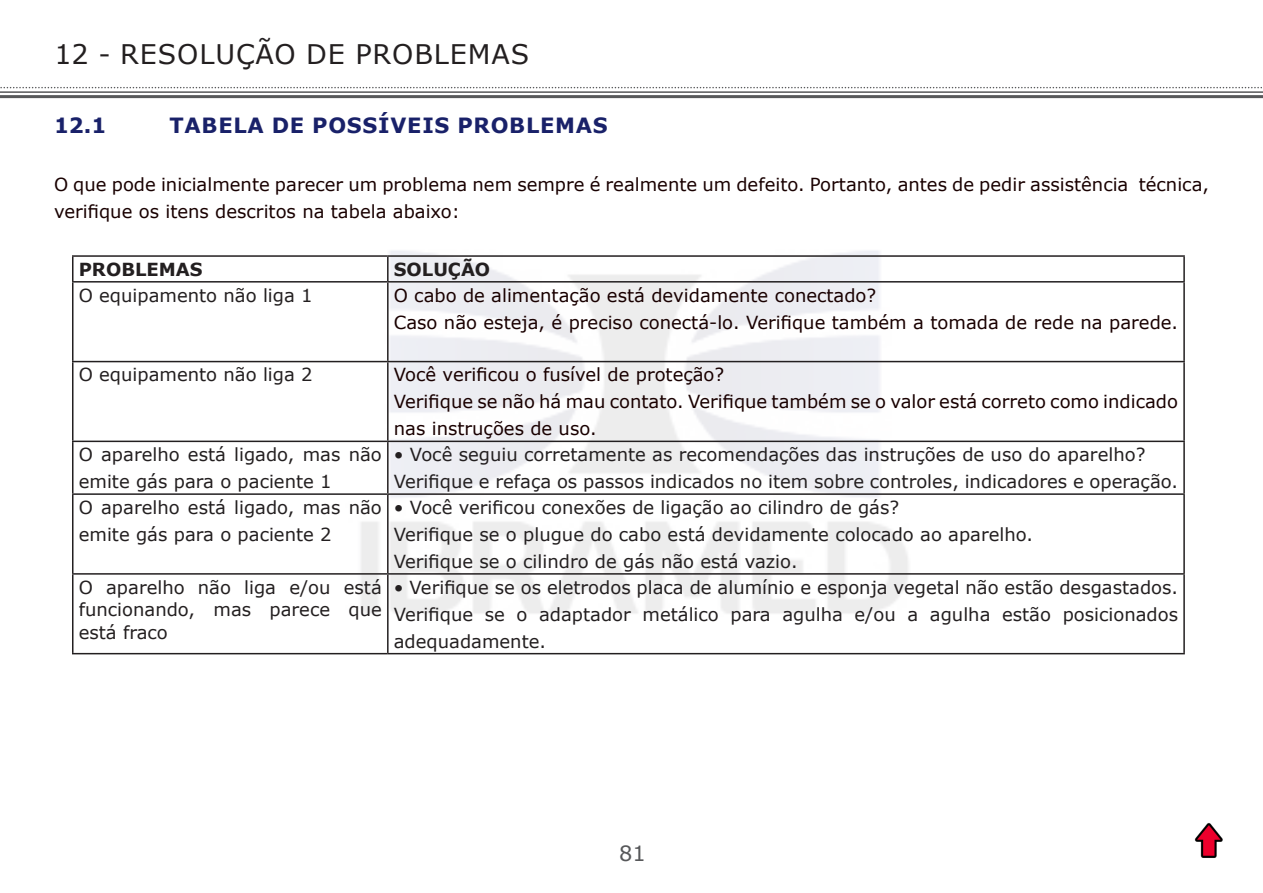
<style>
.page{position:relative;width:1263px;height:893px;background:#fff}
.page>*{position:absolute;margin:0;border:0;box-sizing:border-box;transform-origin:0 0}
.t1{font:27px "Verdana";letter-spacing:.035em;color:#231f20}
.t2{font:700 21px "Verdana";letter-spacing:.035em;color:#192169}
.t3{font:21px "Verdana";color:#57585a}
.t4{font:18px/27px "Verdana";color:#231f20}
.t5{font:18px/27px "Verdana";color:#190000}
.t6{font:700 18px "Verdana";color:#231f20}
</style>
<div class="page">
<svg style="left:0;top:87px;width:1262px;height:1px"></svg>
<hr style="left:0;top:91px;width:1263px;height:2px;background:#57585a">
<hr style="left:0;top:95px;width:1263px;height:3px;background:#57585a">
<img style="left:1194px;top:823px;width:29px;height:35px">
<hr style="left:72px;top:255px;width:316px;height:2px;background:#231f20">
<hr style="left:72px;top:257px;width:2px;height:24px;background:#231f20">
<hr style="left:388px;top:255px;width:797px;height:2px;background:#231f20">
<hr style="left:387px;top:257px;width:2px;height:24px;background:#231f20">
<hr style="left:1183px;top:257px;width:2px;height:24px;background:#231f20">
<hr style="left:72px;top:281px;width:316px;height:2px;background:#231f20">
<hr style="left:72px;top:283px;width:2px;height:78px;background:#231f20">
<hr style="left:388px;top:281px;width:797px;height:2px;background:#231f20">
<hr style="left:387px;top:283px;width:2px;height:78px;background:#231f20">
<hr style="left:1183px;top:283px;width:2px;height:78px;background:#231f20">
<hr style="left:72px;top:361px;width:316px;height:1px;background:#231f20">
<hr style="left:72px;top:362px;width:2px;height:79px;background:#231f20">
<hr style="left:388px;top:361px;width:797px;height:1px;background:#231f20">
<hr style="left:387px;top:362px;width:2px;height:79px;background:#231f20">
<hr style="left:1183px;top:362px;width:2px;height:79px;background:#231f20">
<hr style="left:72px;top:441px;width:316px;height:1px;background:#231f20">
<hr style="left:72px;top:442px;width:2px;height:51px;background:#231f20">
<hr style="left:388px;top:441px;width:797px;height:1px;background:#231f20">
<hr style="left:387px;top:442px;width:2px;height:51px;background:#231f20">
<hr style="left:1183px;top:442px;width:2px;height:51px;background:#231f20">
<hr style="left:72px;top:493px;width:316px;height:2px;background:#231f20">
<hr style="left:72px;top:495px;width:2px;height:78px;background:#231f20">
<hr style="left:388px;top:493px;width:797px;height:2px;background:#231f20">
<hr style="left:387px;top:495px;width:2px;height:78px;background:#231f20">
<hr style="left:1183px;top:495px;width:2px;height:78px;background:#231f20">
<hr style="left:72px;top:573px;width:316px;height:2px;background:#231f20">
<hr style="left:72px;top:575px;width:2px;height:78px;background:#231f20">
<hr style="left:388px;top:573px;width:797px;height:2px;background:#231f20">
<hr style="left:387px;top:575px;width:2px;height:78px;background:#231f20">
<hr style="left:1183px;top:575px;width:2px;height:78px;background:#231f20">
<hr style="left:72px;top:653px;width:316px;height:1px;background:#231f20">
<hr style="left:388px;top:653px;width:797px;height:1px;background:#231f20">
<p class="t1" style="left:54px;top:36px;width:476px">12 - RESOLUÇÃO DE PROBLEMAS</p>
<p class="t2" style="left:54px;top:111px;width:54px">12.1</p>
<p class="t2" style="left:170px;top:111px;width:440px">TABELA DE POSSÍVEIS PROBLEMAS</p>
<p class="t5" style="left:54px;top:171px;width:1156px">O que pode inicialmente parecer um problema nem sempre é realmente um defeito. Portanto, antes de pedir assistência técnica, verifique os itens descritos na tabela abaixo:</p>
<p class="t6" style="left:79px;top:256px;width:125px">PROBLEMAS</p>
<p class="t6" style="left:394px;top:256px;width:98px">SOLUÇÃO</p>
<p class="t4" style="left:79px;top:281px;width:235px">O equipamento não liga 1</p>
<p class="t5" style="left:394px;top:281px;width:484px">O cabo de alimentação está devidamente conectado?</p>
<p class="t5" style="left:394px;top:308px;width:786px">Caso não esteja, é preciso conectá-lo. Verifique também a tomada de rede na parede.</p>
<p class="t4" style="left:79px;top:361px;width:235px">O equipamento não liga 2</p>
<p class="t5" style="left:394px;top:361px;width:332px">Você verificou o fusível de proteção?</p>
<p class="t5" style="left:394px;top:388px;width:786px">Verifique se não há mau contato. Verifique também se o valor está correto como indicado nas instruções de uso.</p>
<p class="t4" style="left:79px;top:441px;width:305px">O aparelho está ligado, mas não emite gás para o paciente 1</p>
<p class="t4" style="left:394px;top:441px;width:753px">• Você seguiu corretamente as recomendações das instruções de uso do aparelho?</p>
<p class="t4" style="left:394px;top:468px;width:786px">Verifique e refaça os passos indicados no item sobre controles, indicadores e operação.</p>
<p class="t4" style="left:79px;top:494px;width:305px">O aparelho está ligado, mas não emite gás para o paciente 2</p>
<p class="t4" style="left:394px;top:494px;width:507px">• Você verificou conexões de ligação ao cilindro de gás?</p>
<p class="t4" style="left:394px;top:521px;width:641px">Verifique se o plugue do cabo está devidamente colocado ao aparelho.</p>
<p class="t4" style="left:394px;top:548px;width:405px">Verifique se o cilindro de gás não está vazio.</p>
<p class="t4" style="left:79px;top:576px;width:305px;line-height:22.5px;text-align:justify">O aparelho não liga e/ou está funcionando, mas parece que está fraco</p>
<p class="t4" style="left:394px;top:573px;width:786px;text-align:justify">• Verifique se os eletrodos placa de alumínio e esponja vegetal não estão desgastados.<br>Verifique se o adaptador metálico para agulha e/ou a agulha estão posicionados adequadamente.</p>
<p class="t3" style="left:619px;top:839px;width:28px">81</p>
</div>
